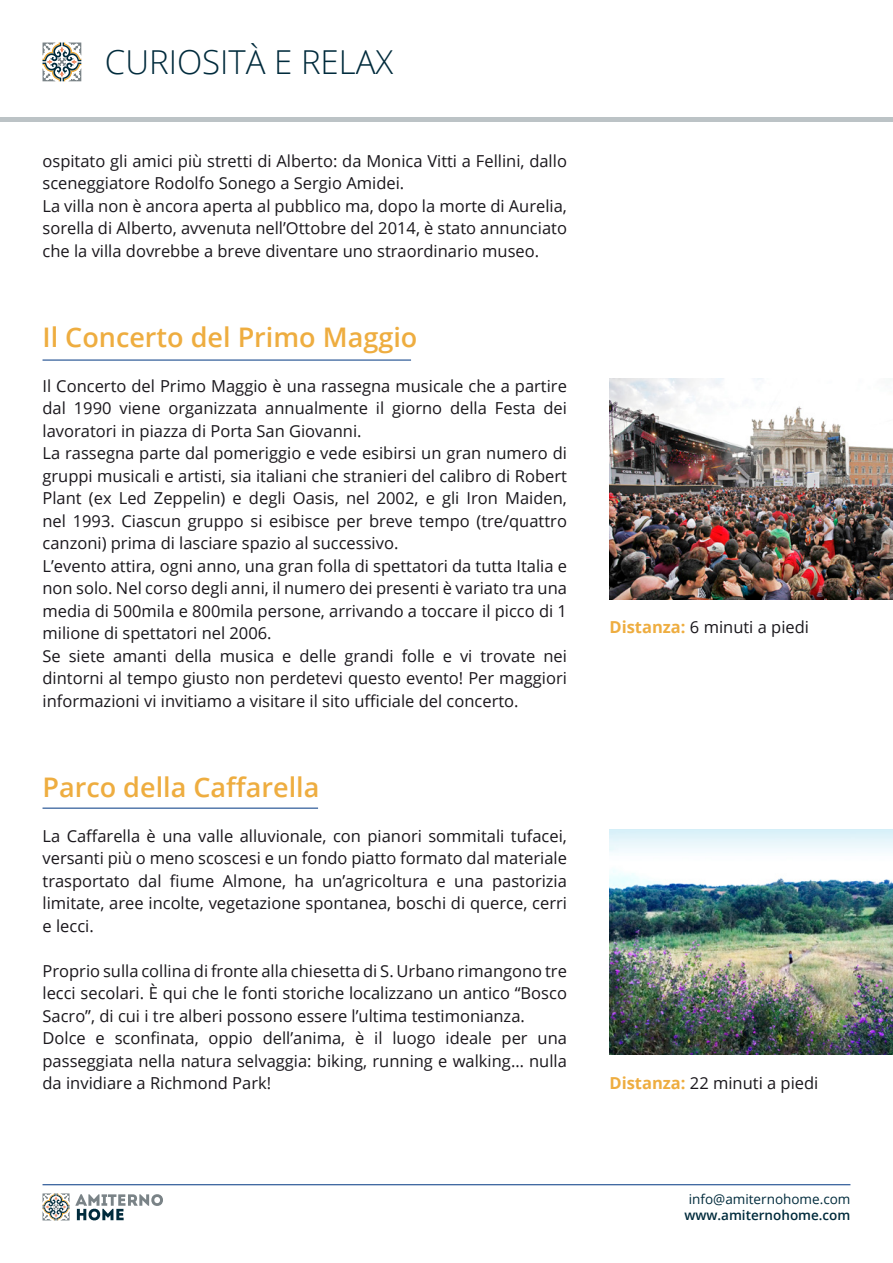
<style>
.page{position:relative;width:893px;height:1263px;background:#fff}
.page>*{position:absolute;margin:0;border:0;box-sizing:border-box;transform-origin:0 0}
.t1{font:300 33px "Open Sans";color:#002b3c}
.t2{font:600 27px "Open Sans";color:#eead40}
.t3{font:16.5px/22.5px "Open Sans";color:#1a171c}
.t4{font:13.5px "Open Sans";color:#002b3c}
.t5{font:600 13.5px "Open Sans";color:#002b3c}
.s1{font-weight:700;color:#eead40}
</style>
<div class="page">
<hr style="left:0;top:117px;width:893px;height:4px;background:#bcc3c6">
<svg style="left:43px;top:43px;width:38px;height:38px"></svg>
<img style="left:609px;top:378px;width:284px;height:222px">
<img style="left:609px;top:829px;width:284px;height:225px">
<hr style="left:43px;top:360px;width:368px;height:1px;background:#003782">
<hr style="left:43px;top:808px;width:275px;height:1px;background:#003782">
<hr style="left:43px;top:1184px;width:807px;height:1px;background:#003782">
<svg style="left:43px;top:1193px;width:120px;height:28px"></svg>
<h1 class="t1" style="left:105px;top:40px;width:290px">CURIOSITà E RELAX</h1>
<p class="t3" style="left:43px;top:149px;width:526px">ospitato gli amici più stretti di Alberto: da Monica Vitti a Fellini, dallo sceneggiatore Rodolfo Sonego a Sergio Amidei.<br>La villa non è ancora aperta al pubblico ma, dopo la morte di Aurelia, sorella di Alberto, avvenuta nell’Ottobre del 2014, è stato annunciato che la villa dovrebbe a breve diventare uno straordinario museo.</p>
<h2 class="t2" style="left:43px;top:318px;width:376px">Il Concerto del Primo Maggio</h2>
<p class="t3" style="left:43px;top:374px;width:526px">Il Concerto del Primo Maggio è una rassegna musicale che a partire dal 1990 viene organizzata annualmente il giorno della Festa dei lavoratori in piazza di Porta San Giovanni.<br>La rassegna parte dal pomeriggio e vede esibirsi un gran numero di gruppi musicali e artisti, sia italiani che stranieri del calibro di Robert Plant (ex Led Zeppelin) e degli Oasis, nel 2002, e gli Iron Maiden, nel 1993. Ciascun gruppo si esibisce per breve tempo (tre/quattro canzoni) prima di lasciare spazio al successivo.<br>L’evento attira, ogni anno, una gran folla di spettatori da tutta Italia e non solo. Nel corso degli anni, il numero dei presenti è variato tra una media di 500mila e 800mila persone, arrivando a toccare il picco di 1 milione di spettatori nel 2006.<br>Se siete amanti della musica e delle grandi folle e vi trovate nei dintorni al tempo giusto non perdetevi questo evento! Per maggiori informazioni vi invitiamo a visitare il sito ufficiale del concerto.</p>
<h2 class="t2" style="left:43px;top:768px;width:278px">Parco della Caffarella</h2>
<p class="t3" style="left:43px;top:824px;width:526px;text-align:justify">La Caffarella è una valle alluvionale, con pianori sommitali tufacei, versanti più o meno scoscesi e un fondo piatto formato dal materiale trasportato dal fiume Almone, ha un’agricoltura e una pastorizia limitate, aree incolte, vegetazione spontanea, boschi di querce, cerri e lecci.</p>
<p class="t3" style="left:43px;top:959px;width:526px">Proprio sulla collina di fronte alla chiesetta di S. Urbano rimangono tre lecci secolari. È qui che le fonti storiche localizzano un antico “Bosco Sacro”, di cui i tre alberi possono essere l’ultima testimonianza.<br>Dolce e sconfinata, oppio dell’anima, è il luogo ideale per una passeggiata nella natura selvaggia: biking, running e walking… nulla da invidiare a Richmond Park!</p>
<p class="t3" style="left:609px;top:616px;width:201px"><span class="s1">Distanza:</span> 6 minuti a piedi</p>
<p class="t3" style="left:609px;top:1072px;width:210px"><span class="s1">Distanza:</span> 22 minuti a piedi</p>
<p class="t4" style="left:689px;top:1190px;width:163px">info@amiternohome.com</p>
<p class="t5" style="left:684px;top:1206px;width:168px">www.amiternohome.com</p>
</div>
